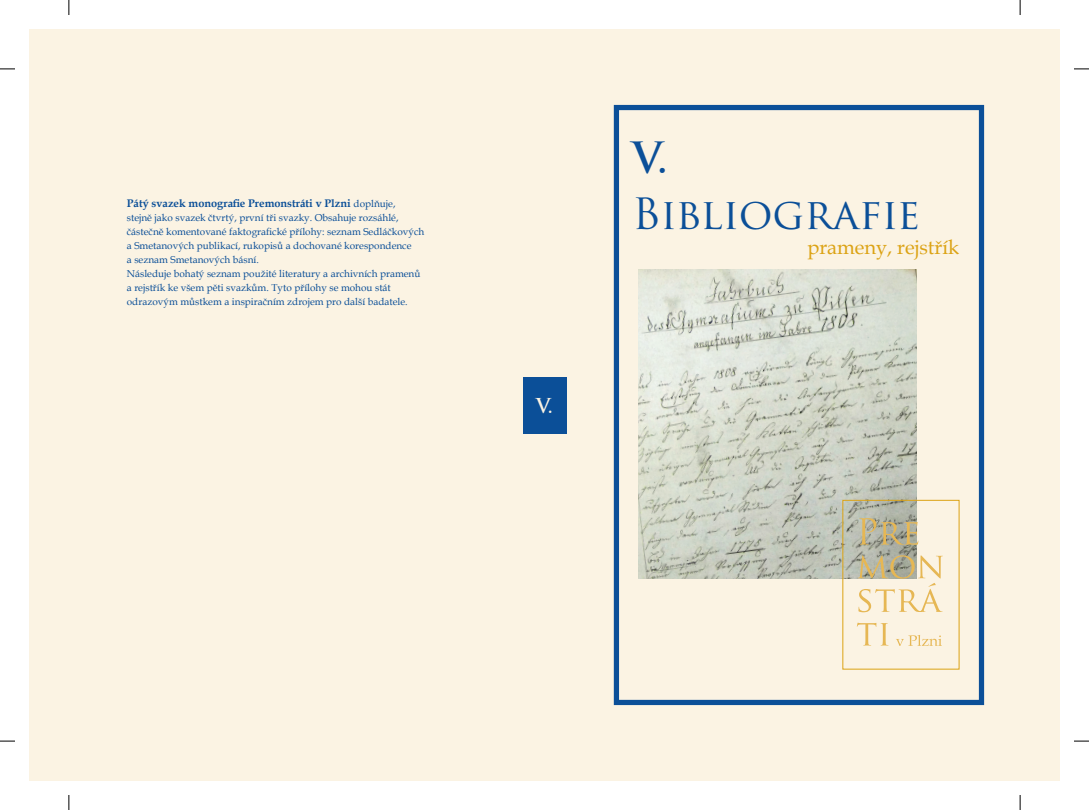
<style>
.page{position:relative;width:1089px;height:810px;background:#fff}
.page>*{position:absolute;margin:0;border:0;box-sizing:border-box;transform-origin:0 0}
.t1{font:42px "Trajan Pro";color:#0b4f98}
.t2{font:700 42px "Trajan Pro";color:#0b4f98}
.t3{font:20px "Book Antiqua";color:#dca315}
.t4{font:700 20px "Trajan Pro";color:#fbf3e3}
.t5{font:700 11px "Book Antiqua";color:#0b4f98}
.t6{font:10px/14px "Book Antiqua";color:#0b4f98}
.s1{font-weight:400;font-size:10px}
</style>
<div class="page">
<div style="left:29px;top:29px;width:1031px;height:751px;background:#fbf3e3"></div>
<div style="left:614px;top:105px;width:370px;height:600px;border:5px solid #0b4f98"></div>
<img style="left:639px;top:269px;width:277px;height:309px">
<svg style="left:857px;top:622px;width:31px;height:23px"></svg>
<svg style="left:857px;top:555px;width:86px;height:57px"></svg>
<svg style="left:859px;top:518px;width:59px;height:26px;background:#b4ac8c"></svg>
<svg style="left:896px;top:635px;width:46px;height:11px"></svg>
<div style="left:842px;top:500px;width:117px;height:169px;border:1px solid #dca315"></div>
<div style="left:522px;top:376px;width:44px;height:57px;background:#0b4f98"></div>
<svg style="left:0;top:68px;width:15px;height:2px"></svg>
<svg style="left:1074px;top:68px;width:15px;height:2px"></svg>
<svg style="left:0;top:740px;width:15px;height:1px"></svg>
<svg style="left:1074px;top:740px;width:15px;height:1px"></svg>
<svg style="left:68px;top:0;width:2px;height:15px"></svg>
<svg style="left:68px;top:795px;width:2px;height:15px"></svg>
<svg style="left:1019px;top:0;width:2px;height:15px"></svg>
<svg style="left:1019px;top:795px;width:2px;height:15px"></svg>
<p class="t5" style="left:127px;top:196px;width:270px">Pátý svazek monografie Premonstráti v Plzni <span class="s1">doplňuje,</span></p>
<p class="t6" style="left:127px;top:211px;width:299px">stejně jako svazek čtvrtý, první tři svazky. Obsahuje rozsáhlé, částečně komentované faktografické přílohy: seznam Sedláčkových a Smetanových publikací, rukopisů a dochované korespondence<br>a seznam Smetanových básní.<br>Následuje bohatý seznam použité literatury a archivních pramenů a rejstřík ke všem pěti svazkům. Tyto přílohy se mohou stát odrazovým můstkem a inspiračním zdrojem pro další badatele.</p>
<h2 class="t4" style="left:536px;top:393px;width:18px">V.</h2>
<h1 class="t2" style="left:632px;top:132px;width:37px">V.</h1>
<h1 class="t1" style="left:632px;top:187px;width:289px">Bibliografie</h1>
<h2 class="t3" style="left:807px;top:233px;width:153px">prameny, rejstřík</h2>
</div>
